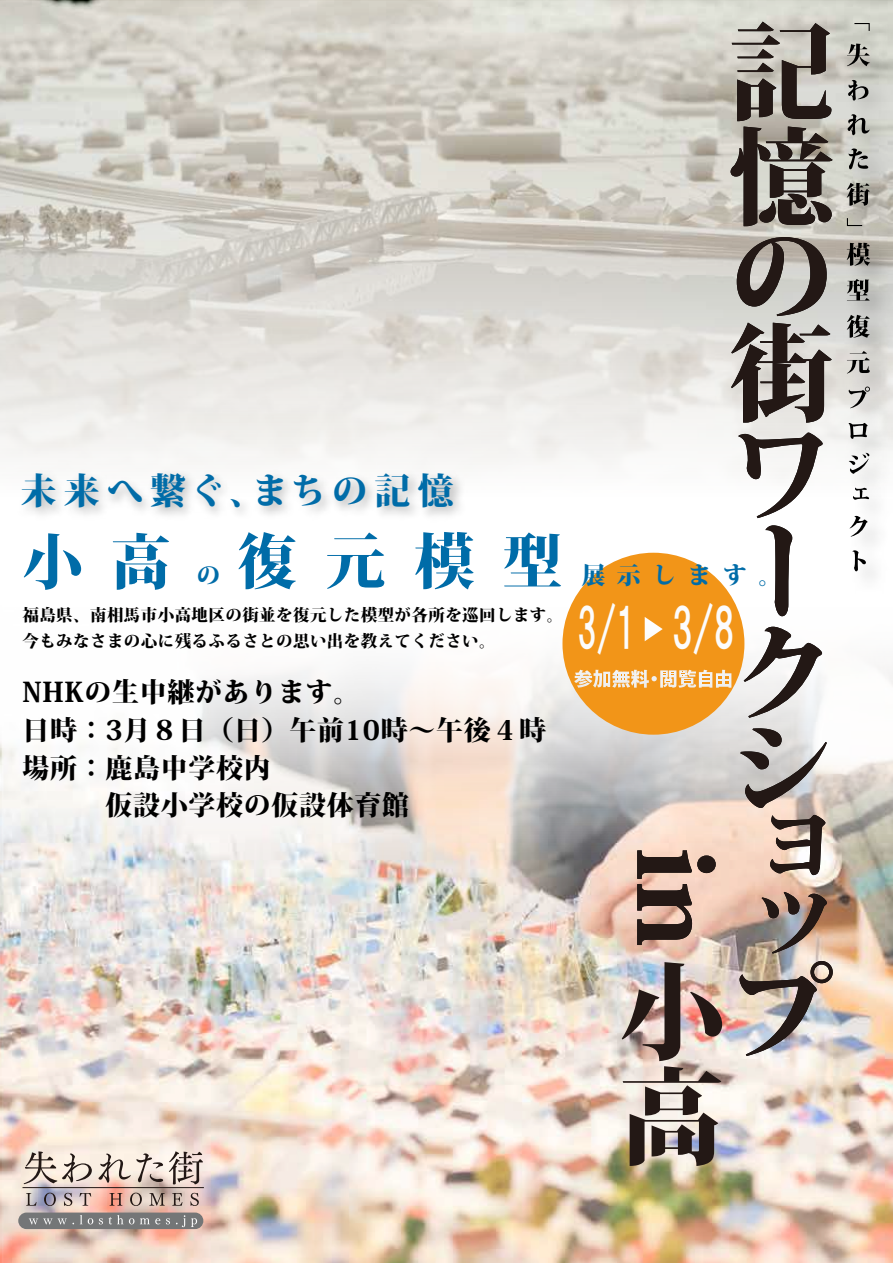
<style>
.page{position:relative;width:893px;height:1263px;background:#fff}
.page>*{position:absolute;margin:0;border:0;box-sizing:border-box;transform-origin:0 0}
.t1{font:800 105px "Koz Min Pro";color:#000}
.t2{font:800 105px/105px "Koz Min Pro";color:#231815}
.t3{font:800 60px "Koz Min Pro";letter-spacing:.475em;color:#006ca8}
.t4{font:54px "HGP Gothic E";color:#fcfcfc;scale:.66 1}
.t5{font:800 36px "Koz Min Pro";letter-spacing:.195em;color:#006ca8}
.t6{font:800 27px/37.8px "Koz Min Pro";letter-spacing:.025em;color:#000}
.t7{font:800 24px "Koz Min Pro";letter-spacing:.475em;color:#006ca8}
.t8{font:800 16.5px/25.8px "Koz Min Pro";letter-spacing:.025em;color:#000}
</style>
<div class="page">
<svg style="left:0;top:2px;width:893px;height:463px;background:#dad7d0"></svg>
<img style="left:0;top:666px;width:893px;height:597px">
<div style="left:18px;top:1212px;width:185px;height:17px;background:#747677;border:2px solid #747677;border-radius:8px"></div>
<svg style="left:29px;top:1218px;width:45px;height:6px"></svg>
<svg style="left:80px;top:1215px;width:13px;height:9px"></svg>
<svg style="left:99px;top:1218px;width:4px;height:6px"></svg>
<svg style="left:109px;top:1215px;width:25px;height:9px"></svg>
<svg style="left:140px;top:1218px;width:20px;height:6px"></svg>
<svg style="left:166px;top:1218px;width:4px;height:6px"></svg>
<svg style="left:176px;top:1215px;width:9px;height:12px"></svg>
<svg style="left:191px;top:1218px;width:6px;height:9px"></svg>
<svg style="left:24px;top:1151px;width:68px;height:33px;background:#cec2b7"></svg>
<svg style="left:99px;top:1153px;width:64px;height:30px;background:#d0c2b8"></svg>
<svg style="left:169px;top:1151px;width:34px;height:33px"></svg>
<svg style="left:26px;top:1193px;width:11px;height:13px"></svg>
<svg style="left:44px;top:1193px;width:12px;height:13px"></svg>
<svg style="left:64px;top:1193px;width:8px;height:13px"></svg>
<svg style="left:80px;top:1193px;width:11px;height:13px"></svg>
<svg style="left:109px;top:1193px;width:13px;height:13px"></svg>
<svg style="left:130px;top:1193px;width:12px;height:13px"></svg>
<svg style="left:149px;top:1193px;width:16px;height:13px"></svg>
<svg style="left:172px;top:1193px;width:10px;height:13px"></svg>
<svg style="left:190px;top:1193px;width:9px;height:13px"></svg>
<hr style="left:23px;top:1187px;width:181px;height:1px;background:#221815">
<svg style="left:562px;top:553px;width:169px;height:182px;background:#f1aa4b"></svg>
<img style="left:833px;top:6px;width:60px;height:572px">
<svg style="left:847px;top:23px;width:23px;height:548px"></svg>
<svg style="left:731px;top:22px;width:102px;height:1034px"></svg>
<h3 class="t5" style="left:21px;top:464px;width:434px">未来へ繋ぐ、まちの記憶</h3>
<h2 class="t3" style="left:22px;top:517px;width:150px">小高</h2>
<h3 class="t7" style="left:196px;top:557px;width:25px">の</h3>
<h2 class="t3" style="left:237px;top:517px;width:327px">復元模型</h2>
<h3 class="t7" style="left:581px;top:557px;width:203px">展示します。</h3>
<p class="t8" style="left:22px;top:602px;width:542px">福島県、南相馬市小高地区の街並を復元した模型が各所を巡回します。今もみなさまの心に残るふるさとの思い出を教えてください。</p>
<h3 class="t4" style="left:578px;top:602px;width:239px">3/1 3/8</h3>
<h3 class="t6" style="left:22px;top:672px;width:525px">NHKの生中継があります。<br>日時：3月８日（日）午前10時～午後４時場所：鹿島中学校内<br>　　　仮設小学校の仮設体育館</h3>
<h1 class="t1" style="left:754px;top:847px;width:101px;rotate:90deg">in</h1>
<h1 class="t2" style="left:619px;top:954px;width:104px">小高</h1>
</div>
